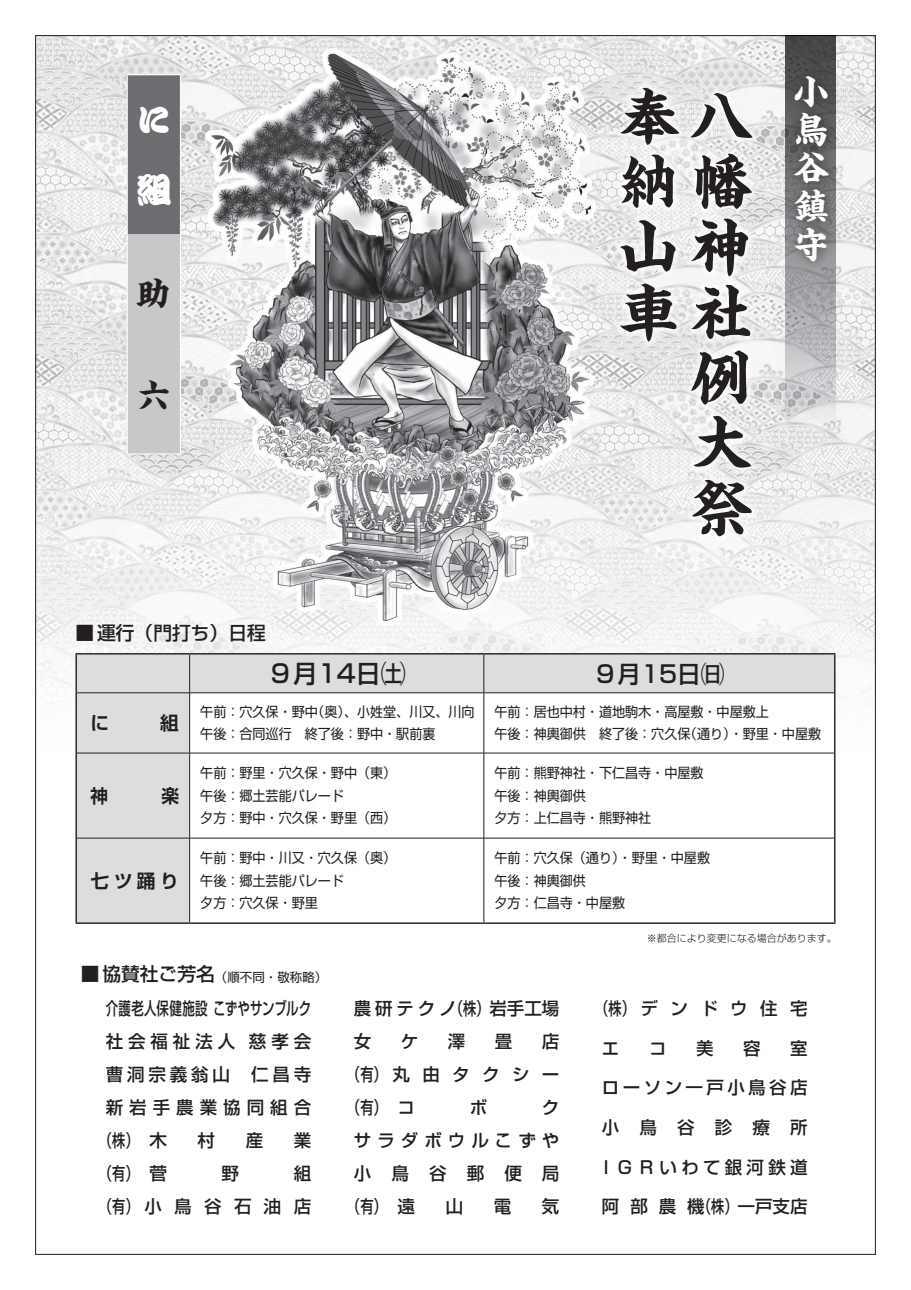
<style>
.page{position:relative;width:911px;height:1290px;background:#fff}
.page>*{position:absolute;margin:0;border:0;box-sizing:border-box;transform-origin:0 0}
.t1{font:700 60px/65.4px "Kaisho MCBK1 Pro De";color:#231f20;text-align:right}
.t2{font:700 35px/38.1px "Kaisho MCBK1 Pro De";color:#fff;text-align:justify}
.t3{font:900 35px "Kanteiryu Std";color:#fff}
.t4{font:700 33.75px "Kaisho MCBK1 Pro De";color:#231f20}
.t5{font:500 25px "Shin Go Pr 5";color:#231f20}
.t6{font:500 23.75px "Shin Go Pr 5";color:#231f20}
.t7{font:500 18.75px "Shin Go Pr 5";color:#231f20}
.t8{font:700 18.75px "Shin Go Pr 5 De";color:#231f20}
.t9{font:700 18.75px "Shin Go Pr 5 De";color:#231f20;scale:.94 1}
.t10{font:500 17.5px/33.1px "Shin Go Pr 5";letter-spacing:.28em;color:#231f20;scale:.75 1}
.t11{font:500 17.5px/33.1px "Shin Go Pr 5";letter-spacing:.28em;color:#231f20}
.t12{font:500 17.5px/33.1px "Shin Go Pr 5";letter-spacing:.025em;color:#231f20;text-align:right;scale:.71 1}
.t13{font:500 17.5px "Shin Go Pr 5";letter-spacing:.345em;color:#231f20}
.t14{font:500 17.5px "Shin Go Pr 5";letter-spacing:.22em;color:#231f20}
.t15{font:500 17.5px "Shin Go Pr 5";letter-spacing:.195em;color:#231f20}
.t16{font:500 17.5px "Shin Go Pr 5";letter-spacing:.24em;color:#231f20}
.t17{font:13.75px/22.5px "Shin Go Pr 5";color:#231f20;scale:.95 1}
.t18{font:12.5px "Shin Go Pr 5";color:#231f20}
.t19{font:300 10px "Shin Go Pr 5";color:#231f20}
</style>
<div class="page">
<img style="left:37px;top:37px;width:836px;height:772px">
<div style="left:77px;top:654px;width:757px;height:268px;background:#dcdddf"></div>
<svg style="left:190px;top:693px;width:293px;height:229px"></svg>
<svg style="left:484px;top:693px;width:350px;height:229px"></svg>
<hr style="left:75px;top:653px;width:115px;height:1px;background:#231f20">
<hr style="left:190px;top:653px;width:294px;height:1px;background:#231f20">
<hr style="left:484px;top:653px;width:351px;height:1px;background:#231f20">
<hr style="left:834px;top:654px;width:1px;height:39px;background:#231f20">
<hr style="left:834px;top:693px;width:1px;height:60px;background:#231f20">
<hr style="left:834px;top:753px;width:1px;height:85px;background:#231f20">
<hr style="left:834px;top:838px;width:1px;height:84px;background:#231f20">
<hr style="left:189px;top:654px;width:1px;height:38px;background:#231f20">
<hr style="left:483px;top:654px;width:1px;height:38px;background:#231f20">
<hr style="left:77px;top:692px;width:113px;height:1px;background:#231f20">
<hr style="left:190px;top:692px;width:294px;height:1px;background:#231f20">
<hr style="left:189px;top:693px;width:1px;height:60px;background:#231f20">
<hr style="left:484px;top:692px;width:350px;height:1px;background:#231f20">
<hr style="left:483px;top:693px;width:1px;height:60px;background:#231f20">
<hr style="left:77px;top:753px;width:113px;height:1px;background:#231f20">
<hr style="left:190px;top:753px;width:294px;height:1px;background:#231f20">
<hr style="left:189px;top:753px;width:1px;height:85px;background:#231f20">
<hr style="left:484px;top:753px;width:350px;height:1px;background:#231f20">
<hr style="left:483px;top:753px;width:1px;height:85px;background:#231f20">
<hr style="left:77px;top:838px;width:113px;height:1px;background:#231f20">
<hr style="left:190px;top:838px;width:294px;height:1px;background:#231f20">
<hr style="left:189px;top:838px;width:1px;height:84px;background:#231f20">
<hr style="left:484px;top:838px;width:350px;height:1px;background:#231f20">
<hr style="left:483px;top:838px;width:1px;height:84px;background:#231f20">
<hr style="left:75px;top:654px;width:2px;height:39px;background:#231f20">
<hr style="left:75px;top:693px;width:2px;height:60px;background:#231f20">
<hr style="left:75px;top:753px;width:2px;height:85px;background:#231f20">
<hr style="left:75px;top:838px;width:2px;height:84px;background:#231f20">
<hr style="left:75px;top:922px;width:115px;height:2px;background:#231f20">
<hr style="left:190px;top:922px;width:294px;height:2px;background:#231f20">
<hr style="left:484px;top:922px;width:351px;height:2px;background:#231f20">
<div style="left:612px;top:80px;width:148px;height:464px;background:#fff;opacity:.75"></div>
<img style="left:190px;top:47px;width:415px;height:587px">
<div style="left:127px;top:75px;width:53px;height:159px;background:#6c6d70"></div>
<div style="left:127px;top:234px;width:53px;height:220px;background:#c7c8ca"></div>
<hr style="left:127px;top:74px;width:54px;height:1px;background:#fff">
<hr style="left:127px;top:75px;width:1px;height:159px;background:#fff">
<hr style="left:180px;top:75px;width:1px;height:159px;background:#fff">
<hr style="left:127px;top:234px;width:1px;height:219px;background:#fff">
<hr style="left:180px;top:234px;width:1px;height:219px;background:#fff">
<hr style="left:127px;top:453px;width:54px;height:1px;background:#fff">
<svg style="left:786px;top:36px;width:49px;height:390px"></svg>
<div style="left:784px;top:65px;width:55px;height:207px;background:#231f20;opacity:.75"></div>
<h2 class="t3" style="left:136px;top:94px;width:34px">に</h2>
<h2 class="t3" style="left:136px;top:164px;width:36px">組</h2>
<h3 class="t4" style="left:137px;top:265px;width:34px">助</h3>
<h3 class="t4" style="left:137px;top:366px;width:33px">六</h3>
<h1 class="t1" style="left:619px;top:75px;width:136px">奉八納幡山神車社例<br>大祭</h1>
<h2 class="t2" style="left:794px;top:68px;width:37px">小鳥谷鎮守</h2>
<h3 class="t7" style="left:75px;top:618px;width:192px">■運行（門打ち）日程</h3>
<h3 class="t8" style="left:90px;top:707px;width:20px">に</h3>
<h3 class="t8" style="left:160px;top:707px;width:20px">組</h3>
<h3 class="t5" style="left:268px;top:653px;width:139px">９月14日㈯</h3>
<p class="t17" style="left:311px;top:699px;width:173px">（奥）、小姓堂、川又、川向</p>
<p class="t17" style="left:200px;top:699px;width:125px">午前：穴久保・野中</p>
<p class="t17" style="left:200px;top:722px;width:249px">午後：合同巡行　終了後：野中・駅前裏</p>
<h3 class="t6" style="left:593px;top:654px;width:133px">９月15日㈰</h3>
<p class="t17" style="left:684px;top:699px;width:146px;text-indent:-189px">午前：居也中村・道地駒木・高屋敷・中屋敷上<br>（通り）・野里・中屋敷</p>
<p class="t17" style="left:494px;top:722px;width:208px">午後：神輿御供　終了後：穴久保</p>
<h3 class="t9" style="left:90px;top:780px;width:20px">神</h3>
<h3 class="t9" style="left:161px;top:780px;width:20px">楽</h3>
<h3 class="t8" style="left:90px;top:865px;width:90px">七ツ踊り</h3>
<p class="t17" style="left:200px;top:760px;width:208px">午前：野里・穴久保・野中（東(午後：郷土芸能パレード<br>夕方：野中・穴久保・野里（西(</p>
<p class="t17" style="left:494px;top:760px;width:222px">午前：熊野神社・下仁昌寺・中屋敷午後：神輿御供<br>夕方：上仁昌寺・熊野神社</p>
<p class="t17" style="left:200px;top:845px;width:208px">午前：野中・川又・穴久保（奥(午後：郷土芸能パレード<br>夕方：穴久保・野里</p>
<p class="t17" style="left:494px;top:845px;width:228px">午前：穴久保（通り）・野里・中屋敷午後：神輿御供<br>夕方：仁昌寺・中屋敷</p>
<p class="t19" style="left:647px;top:929px;width:191px">※都合により変更になる場合があります。</p>
<h3 class="t7" style="left:81px;top:958px;width:136px">■協賛社ご芳名</h3>
<p class="t18" style="left:215px;top:967px;width:114px">（順不同・敬称略(</p>
<p class="t12" style="left:106px;top:990px;width:291px">介護老人保健施設こずやサンブルク慈孝会</p>
<p class="t11" style="left:106px;top:1023px;width:131px">社会福祉法人</p>
<p class="t14" style="left:106px;top:1060px;width:207px">曹洞宗義翁山　仁昌寺</p>
<p class="t13" style="left:106px;top:1093px;width:207px">新岩手農業協同組合</p>
<p class="t11" style="left:149px;top:1122px;width:19px">木</p>
<p class="t11" style="left:198px;top:1122px;width:19px">村</p>
<p class="t11" style="left:246px;top:1122px;width:19px">産</p>
<p class="t11" style="left:294px;top:1122px;width:19px">業</p>
<p class="t10" style="left:99px;top:1122px;width:54px">（株）</p>
<p class="t10" style="left:99px;top:1155px;width:284px">（有）<br>（有）小鳥谷石油店</p>
<p class="t11" style="left:149px;top:1155px;width:19px">菅</p>
<p class="t11" style="left:222px;top:1155px;width:19px">野</p>
<p class="t11" style="left:294px;top:1155px;width:19px">組</p>
<p class="t10" style="left:450px;top:990px;width:147px">（株）岩手工場</p>
<p class="t11" style="left:354px;top:990px;width:104px">農研テクノ女</p>
<p class="t11" style="left:401px;top:1023px;width:19px">ケ</p>
<p class="t11" style="left:448px;top:1023px;width:19px">澤</p>
<p class="t11" style="left:495px;top:1023px;width:19px">畳</p>
<p class="t11" style="left:542px;top:1023px;width:19px">店</p>
<p class="t10" style="left:347px;top:1056px;width:284px">（有）丸由タクシー</p>
<p class="t11" style="left:397px;top:1089px;width:19px">コ</p>
<p class="t11" style="left:470px;top:1089px;width:19px">ボ</p>
<p class="t11" style="left:542px;top:1089px;width:19px">ク</p>
<p class="t10" style="left:347px;top:1089px;width:54px">（有）</p>
<p class="t13" style="left:354px;top:1126px;width:207px">サラダボウルこずや</p>
<p class="t11" style="left:354px;top:1155px;width:207px">小鳥谷郵便局</p>
<p class="t11" style="left:397px;top:1188px;width:19px">遠</p>
<p class="t11" style="left:446px;top:1188px;width:19px">山</p>
<p class="t11" style="left:494px;top:1188px;width:19px">電</p>
<p class="t11" style="left:542px;top:1188px;width:19px">気</p>
<p class="t10" style="left:347px;top:1188px;width:54px">（有）</p>
<p class="t10" style="left:595px;top:990px;width:284px">（株）デンドウ住宅</p>
<p class="t11" style="left:602px;top:1030px;width:19px">エ</p>
<p class="t11" style="left:649px;top:1030px;width:19px">コ</p>
<p class="t11" style="left:696px;top:1030px;width:19px">美</p>
<p class="t11" style="left:743px;top:1030px;width:19px">容</p>
<p class="t11" style="left:790px;top:1030px;width:19px">室</p>
<p class="t15" style="left:602px;top:1073px;width:207px">ローソン一戸小鳥谷店</p>
<p class="t11" style="left:602px;top:1109px;width:207px">小鳥谷診療所</p>
<p class="t16" style="left:602px;top:1152px;width:207px">IＧＲいわて銀河鉄道</p>
<p class="t10" style="left:698px;top:1188px;width:147px">（株）一戸支店</p>
<p class="t11" style="left:602px;top:1188px;width:104px">阿部農機</p>
</div>
